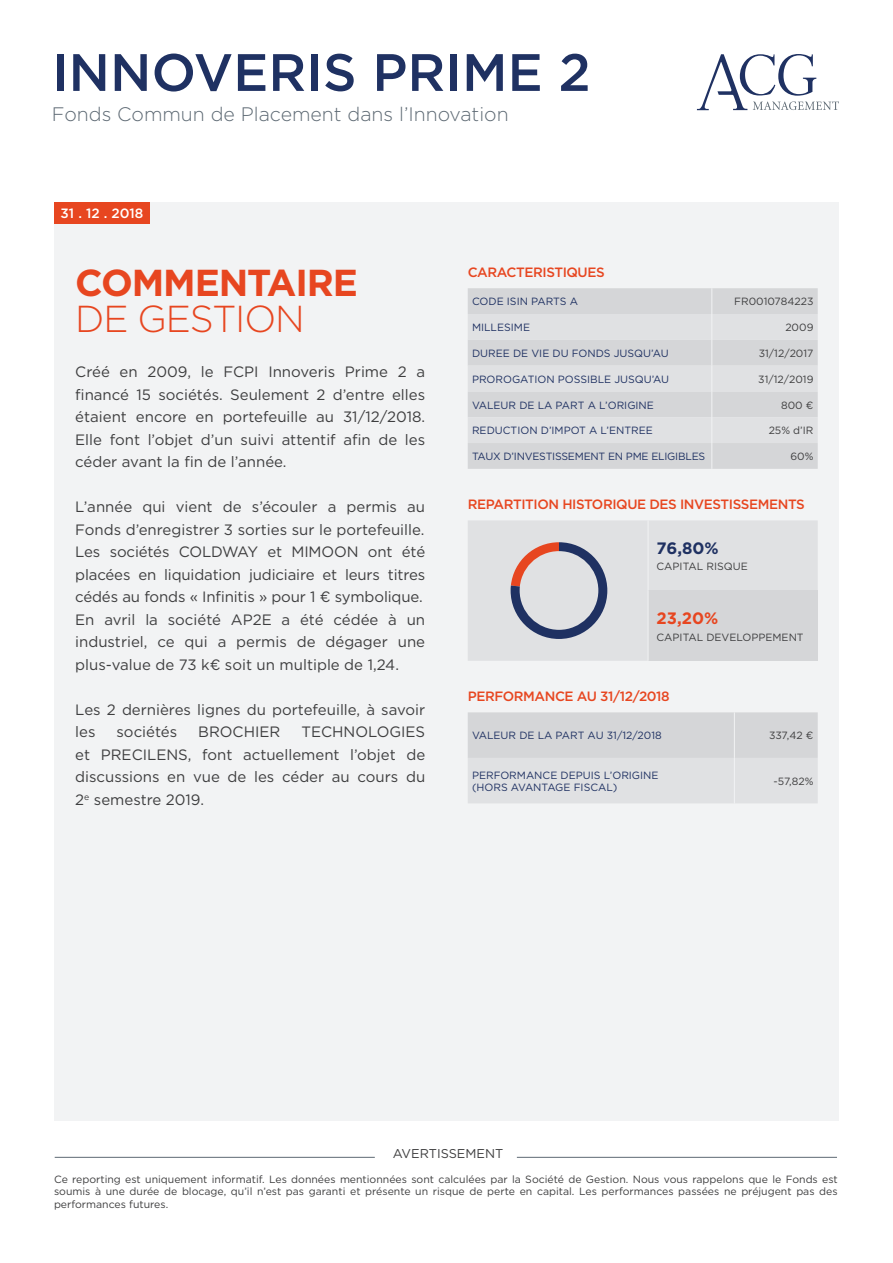
<style>
.page{position:relative;width:893px;height:1263px;background:#fff}
.page>*{position:absolute;margin:0;border:0;box-sizing:border-box;transform-origin:0 0}
.t1{font:500 52.5px "Gotham";color:#1f3162}
.t2{font:700 37.5px "Gotham";letter-spacing:-.03em;color:#e74620}
.t3{font:300 37.5px "Gotham";letter-spacing:-.03em;color:#e74620}
.t4{font:300 19.5px "Gotham";color:#5e6a74}
.t5{font:700 16.5px "Gotham";color:#1f3162}
.t6{font:700 16.5px "Gotham";color:#e74620}
.t7{font:15px/22.5px "Gotham";color:#3e3e3f;text-align:justify}
.t8{font:500 13.5px "Gotham";letter-spacing:-.03em;color:#e74620}
.t9{font:500 13.5px "Gotham";color:#fff}
.t10{font:12.75px "Gotham";color:#3e3e3f}
.t11{font:10.5px/12.6px "Gotham";color:#3e3e3f;text-align:justify}
.t12{font:10.5px/12.6px "Gotham";color:#1f3162}
.t13{font:10.5px "Gotham";letter-spacing:-.02em;color:#1f3162}
</style>
<div class="page">
<div style="left:54px;top:202px;width:785px;height:918px;background:#f2f3f4"></div>
<div style="left:468px;top:288px;width:350px;height:181px;background:#d5d6d8"></div>
<svg style="left:468px;top:314px;width:350px;height:129px;background:#dbdcde"></svg>
<svg style="left:711px;top:288px;width:1px;height:181px"></svg>
<div style="left:468px;top:520px;width:350px;height:141px;background:#e0e1e3"></div>
<div style="left:648px;top:591px;width:170px;height:70px;background:#d5d6d8"></div>
<hr style="left:648px;top:520px;width:1px;height:71px;background:#f2f3f4">
<hr style="left:648px;top:591px;width:1px;height:70px;background:#f2f3f4">
<svg style="left:511px;top:542px;width:96px;height:97px;background:#8f8393"></svg>
<div style="left:520px;top:551px;width:78px;height:79px;background:#e0e1e3;border-radius:50%"></div>
<svg style="left:468px;top:712px;width:350px;height:91px;background:#dadbdd"></svg>
<hr style="left:734px;top:712px;width:1px;height:46px;background:#f2f3f4">
<hr style="left:734px;top:758px;width:1px;height:45px;background:#f2f3f4">
<div style="left:54px;top:202px;width:96px;height:21px;background:#e74620"></div>
<hr style="left:55px;top:1157px;width:320px;height:1px;background:#5e6a74">
<hr style="left:517px;top:1157px;width:320px;height:1px;background:#5e6a74">
<svg style="left:697px;top:54px;width:142px;height:56px"></svg>
<h1 class="t1" style="left:52px;top:38px;width:58px">INNOV</h1>
<h1 class="t1" style="left:233px;top:38px;width:359px">ERIS PRI ME 2</h1>
<h3 class="t4" style="left:52px;top:102px;width:458px">Fonds Commun de Placement dans l’Innovation</h3>
<p class="t9" style="left:61px;top:204px;width:84px">31 . 12 . 2018</p>
<h2 class="t2" style="left:75px;top:258px;width:284px">COMMENTAIRE</h2>
<h2 class="t3" style="left:75px;top:295px;width:231px">DE GESTION</h2>
<p class="t7" style="left:75px;top:360px;width:351px">Créé en 2009, le FCPI Innoveris Prime 2 a financé 15 sociétés. Seulement 2 d’entre elles étaient encore en portefeuille au 31/12/2018.<br>Elle font l’objet d’un suivi attentif afin de les céder avant la fin de l’année.</p>
<p class="t7" style="left:75px;top:495px;width:351px;text-align:left">L’année qui vient de s’écouler a permis au Fonds d’enregistrer 3 sorties sur le portefeuille.<br>Les sociétés COLDWAY et MIMOON ont été placées en liquidation judiciaire et leurs titres cédés au fonds « Infinitis » pour 1 € symbolique.<br>En avril la société AP2E a été cédée à un industriel, ce qui a permis de dégager une plus-value de 73 k€ soit un multiple de 1,24.</p>
<p class="t7" style="left:75px;top:698px;width:351px">Les 2 dernières lignes du portefeuille, à savoir les</p>
<p class="t7" style="left:117px;top:720px;width:62px">sociétés</p>
<p class="t7" style="left:198px;top:720px;width:84px">BROCHIER</p>
<p class="t7" style="left:75px;top:720px;width:351px;text-indent:226px">TECHNOLOGIES et PRECILENS, font actuellement l’objet de discussions en vue de les céder au cours du 2<sup>e</sup> semestre 2019.</p>
<p class="t8" style="left:468px;top:263px;width:138px">CARACTERISTIQUES</p>
<p class="t12" style="left:472px;top:295px;width:17px">Code</p>
<p class="t12" style="left:507px;top:295px;width:33px">ISIN parts</p>
<p class="t12" style="left:570px;top:295px;width:10px">A</p>
<p class="t11" style="left:734px;top:295px;width:81px">FR0010784223</p>
<p class="t12" style="left:472px;top:321px;width:17px">Millesime</p>
<p class="t11" style="left:785px;top:321px;width:30px">2009</p>
<p class="t12" style="left:472px;top:347px;width:109px">DurEe de vie du fonds</p>
<p class="t12" style="left:614px;top:347px;width:56px">jusqu’au</p>
<p class="t11" style="left:759px;top:347px;width:56px">31/12/2017</p>
<p class="t12" style="left:472px;top:372px;width:16px">Prorogation</p>
<p class="t12" style="left:558px;top:372px;width:8px">possible</p>
<p class="t12" style="left:614px;top:372px;width:56px">jusqu’au</p>
<p class="t11" style="left:758px;top:372px;width:57px">31/12/2019</p>
<p class="t12" style="left:472px;top:398px;width:8px">Vale</p>
<p class="t12" style="left:501px;top:398px;width:63px">urde la part</p>
<p class="t12" style="left:588px;top:398px;width:28px">a l’origine</p>
<p class="t11" style="left:781px;top:398px;width:34px">800 €</p>
<p class="t12" style="left:472px;top:424px;width:182px">REDUCTION D’IMPOT A L’ENTREE</p>
<p class="t11" style="left:769px;top:424px;width:46px">25% d’IR</p>
<p class="t13" style="left:472px;top:450px;width:235px">TAUX D’INVESTISSEMENT EN PME ELIGIBLES</p>
<p class="t11" style="left:790px;top:450px;width:25px">60%</p>
<p class="t8" style="left:468px;top:495px;width:34px">RE PARTITI</p>
<p class="t8" style="left:537px;top:495px;width:75px">ON HISTORIQUE</p>
<p class="t8" style="left:649px;top:495px;width:63px">DES I NVESTISSE</p>
<p class="t8" style="left:758px;top:495px;width:39px">MENTS</p>
<p class="t5" style="left:657px;top:537px;width:64px">76,80%</p>
<p class="t11" style="left:657px;top:560px;width:16px">Capital</p>
<p class="t11" style="left:706px;top:560px;width:41px">Risque</p>
<p class="t6" style="left:657px;top:607px;width:63px">23,20%</p>
<p class="t11" style="left:657px;top:630px;width:16px">Capital</p>
<p class="t11" style="left:706px;top:630px;width:32px">DEveloppement</p>
<p class="t8" style="left:468px;top:687px;width:203px">PERFORMANCE AU 31/12/2018</p>
<p class="t12" style="left:472px;top:729px;width:8px">Vale</p>
<p class="t12" style="left:501px;top:729px;width:63px">urde la part</p>
<p class="t12" style="left:588px;top:729px;width:76px">au 31/12/2018</p>
<p class="t11" style="left:769px;top:729px;width:46px">337,42 €</p>
<p class="t12" style="left:472px;top:768px;width:188px">PERFORMANCE DEPU IS L’ORIGINE (hors</p>
<p class="t11" style="left:774px;top:775px;width:41px">-57,82%</p>
<p class="t12" style="left:511px;top:781px;width:23px">avantage</p>
<p class="t12" style="left:574px;top:781px;width:8px">fiscal</p>
<p class="t12" style="left:613px;top:781px;width:6px">)</p>
<p class="t10" style="left:393px;top:1145px;width:28px">avertissement</p>
<p class="t11" style="left:54px;top:1172px;width:785px">Ce reporting est uniquement informatif. Les données mentionnées sont calculées par la Société de Gestion. Nous vous rappelons que le Fonds est soumis à une durée de blocage, qu’il n’est pas garanti et présente un risque de perte en capital. Les performances passées ne préjugent pas des performances futures.</p>
</div>
